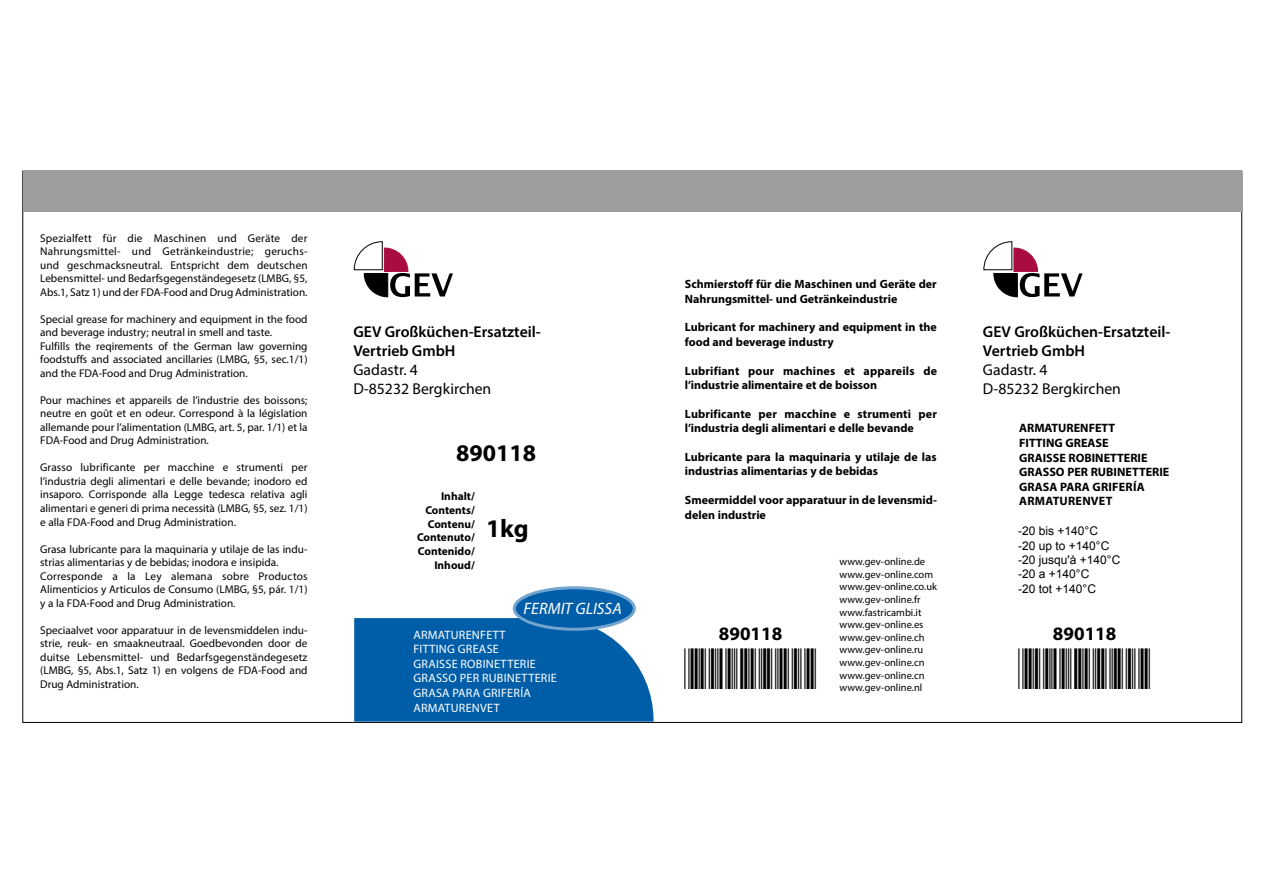
<style>
.page{position:relative;width:1263px;height:893px;background:#fff}
.page>*{position:absolute;margin:0;border:0;box-sizing:border-box;transform-origin:0 0}
.t1{font:54.15px "Free 3 of 9";color:#000;scale:.8 1}
.t2{font:700 25.5px "Myriad Pro";color:#000}
.t3{font:700 24px "Myriad Pro";color:#000}
.t4{font:700 19.05px "Myriad Pro";color:#000}
.t5{font:italic 16.5px "Myriad Pro";color:#fff}
.t6{font:600 15.75px/18.9px "Myriad Pro";color:#000}
.t7{font:15.75px/18.9px "Myriad Pro";color:#000}
.t8{font:12.15px/14.5px "Myriad Pro";letter-spacing:.02em;color:#fff}
.t9{font:700 12.15px/14.5px "Myriad Pro";color:#000}
.t10{font:700 12px/14.4px "Myriad Pro";color:#000}
.t11{font:12px/14.4px "Arial";color:#000}
.t12{font:700 11.4px/13.6px "Myriad Pro";color:#000;text-align:right}
.t13{font:11.25px/13.5px "Myriad Pro";color:#000;text-align:justify}
.t14{font:10.5px/12.6px "Myriad Pro";color:#000}
</style>
<div class="page">
<svg style="left:354px;top:618px;width:299px;height:104px;background:#1068ad"></svg>
<div style="left:23px;top:171px;width:1219px;height:41px;background:#9c9e9f"></div>
<svg style="left:354px;top:241px;width:99px;height:56px"></svg>
<svg style="left:983px;top:241px;width:99px;height:56px"></svg>
<div style="left:514px;top:588px;width:120px;height:41px;background:#005ea8;border-radius:50%"></div>
<div style="left:513px;top:586px;width:123px;height:45px;border:3px solid #73a6cf;border-radius:50%"></div>
<p class="t13" style="left:40px;top:231px;width:269px">Spezialfett für die Maschinen und Geräte der Nahrungsmittel- und Getränkeindustrie; geruchs&shy;und geschmacksneutral. Entspricht dem deutschen Lebensmittel- und Bedarfsgegenständegesetz (LMBG, §5, Abs.1, Satz 1) und der FDA-Food and Drug Administration.</p>
<p class="t13" style="left:40px;top:312px;width:269px;text-align:left">Special grease for machinery and equipment in the food and beverage industry; neutral in smell and taste.<br>Fulfills the reqirements of the German law governing foodstuffs and associated ancillaries (LMBG, §5, sec.1/1) and the FDA-Food and Drug Administration.</p>
<p class="t13" style="left:40px;top:393px;width:269px">Pour machines et appareils de l’industrie des boissons; neutre en goût et en odeur. Correspond à la législation allemande pour l’alimentation (LMBG, art. 5, par. 1/1) et la FDA-Food and Drug Administration.</p>
<p class="t13" style="left:40px;top:461px;width:269px">Grasso lubrificante per macchine e strumenti per l’industria degli alimentari e delle bevande; inodoro ed insaporo. Corrisponde alla Legge tedesca relativa agli alimentari e generi di prima necessità (LMBG, §5, sez. 1/1) e alla FDA-Food and Drug Administration.</p>
<p class="t13" style="left:40px;top:542px;width:269px;text-align:left">Grasa lubricante para la maquinaria y utilaje de las indu&shy;strias alimentarias y de bebidas; inodora e insipida.<br>Corresponde a la Ley alemana sobre Productos Alimenticios y Articulos de Consumo (LMBG, §5, pár. 1/1) y a la FDA-Food and Drug Administration.</p>
<p class="t13" style="left:40px;top:623px;width:269px">Speciaalvet voor apparatuur in de levensmiddelen indu&shy;strie, reuk- en smaakneutraal. Goedbevonden door de duitse Lebensmittel- und Bedarfsgegenständegesetz (LMBG, §5, Abs.1, Satz 1) en volgens de FDA-Food and Drug Administration.</p>
<h3 class="t6" style="left:353px;top:322px;width:189px">GEV Großküchen-Ersatzteil-<br>Vertrieb GmbH</h3>
<h3 class="t7" style="left:353px;top:360px;width:140px">Gadastr. 4<br>D-85232 Bergkirchen</h3>
<h3 class="t3" style="left:456px;top:437px;width:81px">890118</h3>
<p class="t12" style="left:417px;top:489px;width:59px">Inhalt/<br>Contents/<br>Contenu/<br>Contenuto/<br>Contenido/<br>Inhoud/</p>
<h2 class="t2" style="left:486px;top:512px;width:44px">1kg</h2>
<h3 class="t5" style="left:524px;top:598px;width:100px">FERMIT GLISSA</h3>
<p class="t8" style="left:413px;top:627px;width:145px">ARMATURENFETT<br>FITTING GREASE<br>GRAISSE ROBINETTERIE<br>GRASSO PER RUBINETTERIE<br>GRASA PARA GRIFERÍA<br>ARMATURENVET</p>
<p class="t10" style="left:685px;top:276px;width:253px">Schmierstoff für die Maschinen und Geräte der<br>Nahrungsmittel- und Getränkeindustrie</p>
<p class="t10" style="left:685px;top:320px;width:253px">Lubricant for machinery and equipment in the food and beverage industry</p>
<p class="t10" style="left:685px;top:363px;width:254px">Lubrifiant pour machines et appareils de l’industrie alimentaire et de boisson</p>
<p class="t10" style="left:685px;top:406px;width:254px">Lubrificante per macchine e strumenti per l’industria degli alimentari e delle bevande</p>
<p class="t10" style="left:685px;top:449px;width:253px">Lubricante para la maquinaria y utilaje de las industrias alimentarias y de bebidas</p>
<p class="t10" style="left:685px;top:492px;width:253px">Smeermiddel voor apparatuur in de levensmid&shy;delen industrie</p>
<h3 class="t4" style="left:719px;top:621px;width:65px">890118</h3>
<h1 class="t1" style="left:684px;top:639px;width:167px">*890118*</h1>
<p class="t14" style="left:839px;top:555px;width:99px">www.gev-online.de www.gev-online.com www.gev-online.co.uk www.gev-online.fr www.fastricambi.it www.gev-online.es www.gev-online.ch www.gev-online.ru www.gev-online.cn www.gev-online.cn www.gev-online.nl</p>
<h3 class="t6" style="left:983px;top:322px;width:189px">GEV Großküchen-Ersatzteil-<br>Vertrieb GmbH</h3>
<h3 class="t7" style="left:983px;top:360px;width:140px">Gadastr. 4<br>D-85232 Bergkirchen</h3>
<p class="t9" style="left:1019px;top:421px;width:152px">ARMATURENFETT<br>FITTING GREASE<br>GRAISSE ROBINETTERIE<br>GRASSO PER RUBINETTERIE<br>GRASA PARA GRIFERÍA<br>ARMATURENVET</p>
<p class="t11" style="left:1018px;top:524px;width:104px">-20 bis +140°C<br>-20 up to +140°C -20 jusqu'à +140°C -20 a +140°C<br>-20 tot +140°C</p>
<h3 class="t4" style="left:1053px;top:621px;width:65px">890118</h3>
<h1 class="t1" style="left:1018px;top:639px;width:167px">*890118*</h1>
</div>
